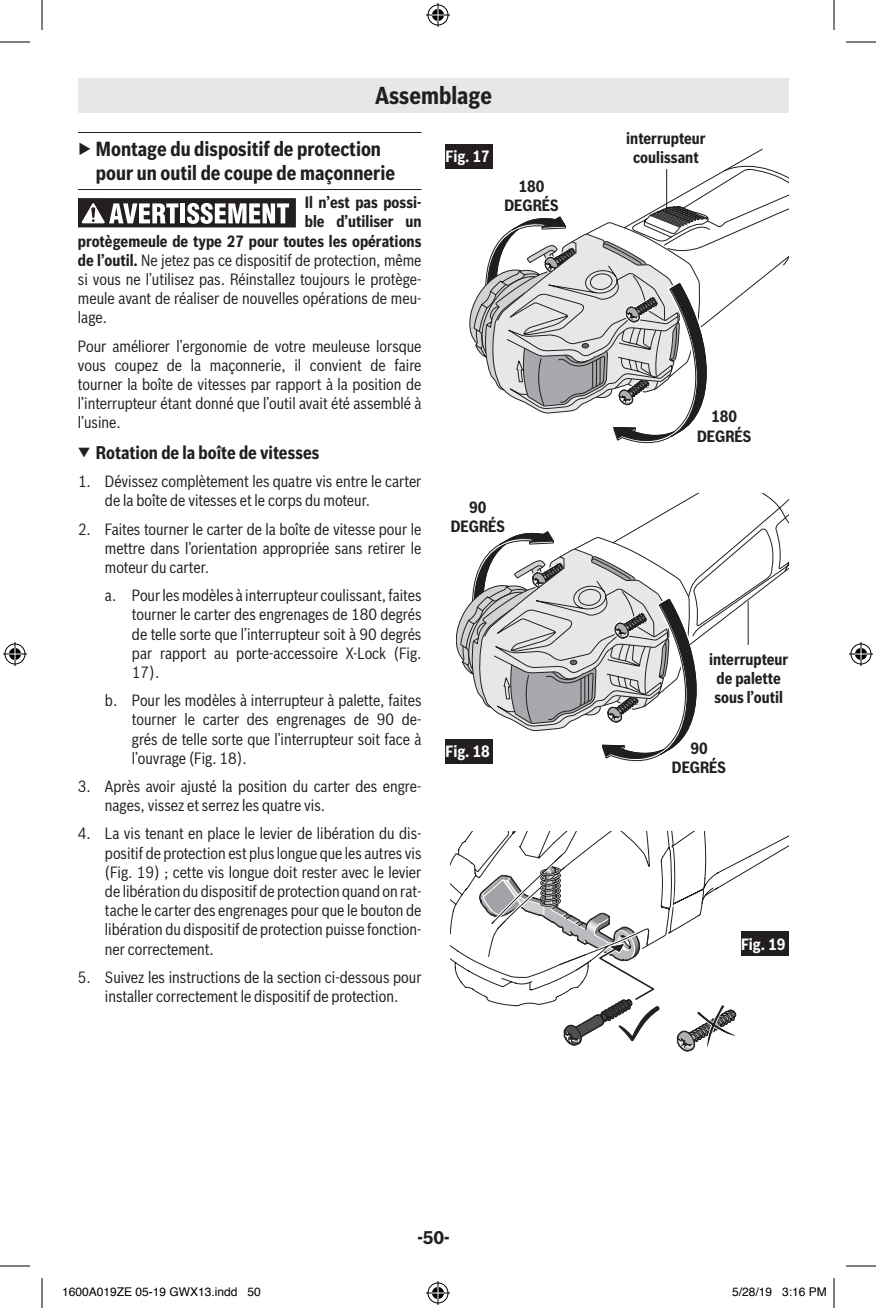
<style>
.page{position:relative;width:876px;height:1308px;background:#fff}
.page>*{position:absolute;margin:0;border:0;box-sizing:border-box;transform-origin:0 0}
.t1{font:900 24px "Bosch Sans";color:#231f20}
.t2{font:700 24px "Bosch Sans Cond";color:#231f20}
.t3{font:700 20px/24px "Bosch Sans Cond";color:#231f20}
.t4{font:700 18px "Bosch Sans Cond";color:#231f20}
.t5{font:700 18px "Bosch Sans";color:#231f20}
.t6{font:16px/19.2px "Bosch Sans Cond";color:#231f20;text-align:justify}
.t7{font:700 16px/19.2px "Bosch Sans Cond";color:#231f20;text-align:center}
.t8{font:700 16px "Bosch Sans Cond";color:#fff}
.t9{font:12px "Helvetica";color:#000}
.s1{font-family:"Bosch Sans"}
.s2{font-weight:700}
</style>
<div class="page">
<div style="left:78px;top:78px;width:711px;height:34px;background:#e6e7e9"></div>
<hr style="left:78px;top:132px;width:344px;height:1px;background:#231f20">
<hr style="left:78px;top:189px;width:344px;height:1px;background:#231f20">
<div style="left:78px;top:198px;width:218px;height:29px;background:#231f20"></div>
<hr style="left:181px;top:203px;width:4px;height:20px;background:#fff">
<svg style="left:187px;top:203px;width:102px;height:21px"></svg>
<svg style="left:82px;top:203px;width:96px;height:20px"></svg>
<svg style="left:451px;top:831px;width:338px;height:221px"></svg>
<svg style="left:456px;top:493px;width:333px;height:269px"></svg>
<svg style="left:469px;top:162px;width:320px;height:282px"></svg>
<div style="left:446px;top:144px;width:47px;height:24px;background:#231f20"></div>
<div style="left:446px;top:739px;width:47px;height:24px;background:#231f20"></div>
<div style="left:741px;top:932px;width:48px;height:24px;background:#231f20"></div>
<hr style="left:666px;top:169px;width:1px;height:44px;background:#231f20">
<hr style="left:748px;top:601px;width:1px;height:44px;background:#231f20">
<hr style="left:0;top:42px;width:30px;height:1px;background:#000">
<hr style="left:846px;top:42px;width:30px;height:1px;background:#000">
<hr style="left:0;top:1266px;width:30px;height:1px;background:#000">
<hr style="left:846px;top:1266px;width:30px;height:1px;background:#000">
<hr style="left:42px;top:0;width:1px;height:30px;background:#000">
<hr style="left:42px;top:1278px;width:1px;height:30px;background:#000">
<hr style="left:834px;top:0;width:1px;height:30px;background:#000">
<hr style="left:834px;top:1278px;width:1px;height:30px;background:#000">
<svg style="left:426px;top:3px;width:24px;height:24px"></svg>
<svg style="left:426px;top:1281px;width:24px;height:24px"></svg>
<svg style="left:3px;top:642px;width:24px;height:24px"></svg>
<svg style="left:849px;top:642px;width:24px;height:24px"></svg>
<h1 class="t1" style="left:354px;top:77px;width:160px">page heading</h1>
<h1 class="t2" style="left:375px;top:78px;width:118px">Assemblage</h1>
<p class="t3" style="left:96px;top:136px;width:301px;text-indent:-18px"><span class="s1">▶</span> Montage du dispositif de protection pour un outil de coupe de maçonnerie</p>
<p class="t7" style="left:305px;top:192px;width:118px">Il n’est pas possi-</p>
<p class="t7" style="left:305px;top:211px;width:118px">ble d’utiliser un</p>
<p class="t7" style="left:78px;top:230px;width:345px">protègemeule de type 27 pour toutes les opérations</p>
<p class="t6" style="left:78px;top:249px;width:345px"><span class="s2">de l’outil.</span> Ne jetez pas ce dispositif de protection, même</p>
<p class="t6" style="left:78px;top:268px;width:345px">si vous ne l’utilisez pas. Réinstallez toujours le protège-</p>
<p class="t6" style="left:78px;top:288px;width:345px">meule avant de réaliser de nouvelles opérations de meu-</p>
<p class="t6" style="left:78px;top:307px;width:31px">lage.</p>
<p class="t6" style="left:78px;top:335px;width:345px">Pour améliorer l’ergonomie de votre meuleuse lorsque vous coupez de la maçonnerie, il convient de faire tourner la boîte de vitesses par rapport à la position de l’interrupteur étant donné que l’outil avait été assemblé à l’usine.</p>
<p class="t4" style="left:78px;top:439px;width:243px"><span class="s1">▼</span> Rotation de la boîte de vitesses</p>
<p class="t6" style="left:105px;top:471px;width:318px;text-indent:-27px">1. Dévissez complètement les quatre vis entre le carter de la boîte de vitesses et le corps du moteur.</p>
<p class="t6" style="left:105px;top:518px;width:318px;text-indent:-27px">2. Faites tourner le carter de la boîte de vitesse pour le mettre dans l’orientation appropriée sans retirer le moteur du carter.</p>
<p class="t6" style="left:132px;top:585px;width:291px;text-indent:-27px">a. Pour les modèles à interrupteur coulissant, faites tourner le carter des engrenages de 180 degrés de telle sorte que l’interrupteur soit à 90 degrés par rapport au porte-accessoire X-Lock (Fig.<br>17).</p>
<p class="t6" style="left:132px;top:690px;width:291px;text-indent:-27px">b. Pour les modèles à interrupteur à palette, faites tourner le carter des engrenages de 90 de&shy;grés de telle sorte que l’interrupteur soit face à l’ouvrage (Fig. 18).</p>
<p class="t6" style="left:105px;top:775px;width:318px;text-indent:-27px">3. Après avoir ajusté la position du carter des engre&shy;nages, vissez et serrez les quatre vis.</p>
<p class="t6" style="left:105px;top:823px;width:318px;text-indent:-27px">4. La vis tenant en place le levier de libération du dis&shy;positif de protection est plus longue que les autres vis (Fig. 19) ; cette vis longue doit rester avec le levier de libération du dispositif de protection quand on rat&shy;tache le carter des engrenages pour que le bouton de libération du dispositif de protection puisse fonction&shy;ner correctement.</p>
<p class="t6" style="left:78px;top:966px;width:345px;text-align:center">5. Suivez les instructions de la section ci-dessous pour installer correctement le dispositif de protection.</p>
<p class="t8" style="left:446px;top:145px;width:46px">Fig. 17</p>
<p class="t7" style="left:505px;top:176px;width:56px">180<br>DEGRÉS</p>
<p class="t7" style="left:451px;top:497px;width:56px">90<br>DEGRÉS</p>
<p class="t8" style="left:446px;top:740px;width:46px">Fig. 18</p>
<p class="t7" style="left:626px;top:128px;width:81px">interrupteur coulissant</p>
<p class="t7" style="left:697px;top:406px;width:56px">180<br>DEGRÉS</p>
<p class="t7" style="left:709px;top:649px;width:81px">interrupteur de palette sous l’outil</p>
<p class="t7" style="left:672px;top:738px;width:56px">90<br>DEGRÉS</p>
<p class="t8" style="left:741px;top:932px;width:46px">Fig. 19</p>
<p class="t5" style="left:417px;top:1223px;width:34px">-50-</p>
<p class="t9" style="left:62px;top:1283px;width:200px">1600A019ZE 05-19 GWX13.indd 50</p>
<p class="t9" style="left:732px;top:1283px;width:96px">5/28/19 3:16 PM</p>
</div>
